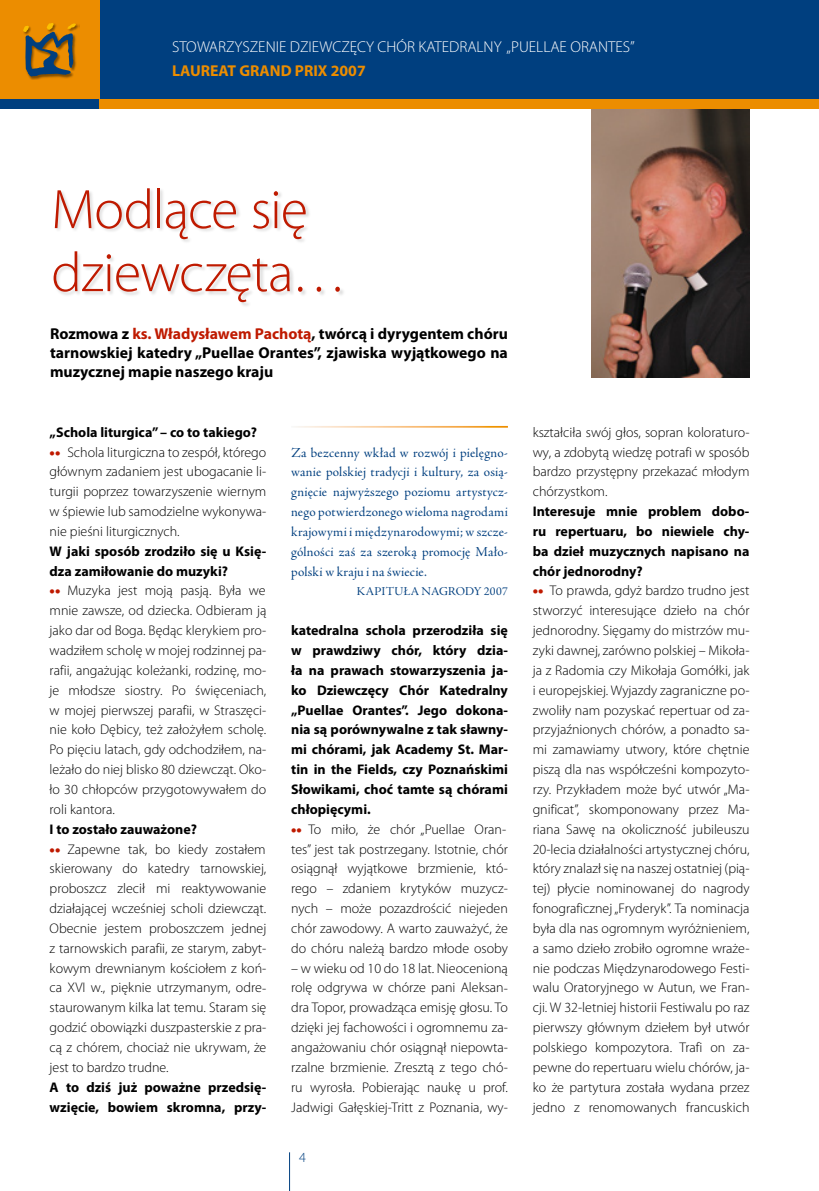
<style>
.page{position:relative;width:819px;height:1191px;background:#fff}
.page>*{position:absolute;margin:0;border:0;box-sizing:border-box;transform-origin:0 0}
.t1{font:300 56px/63px "Myriad Pro";letter-spacing:-.02em;color:#bf1a00}
.t2{font:700 15.75px/18.9px "Myriad Pro";color:#000;text-align:justify}
.t3{font:300 15.75px "Myriad Pro";color:#fff}
.t4{font:700 15.75px "Myriad Pro";color:#ec8d00}
.t5{font:300 14px/19.8px "Myriad Pro";color:#000;text-align:justify}
.t6{font:700 14px/19.8px "Myriad Pro";color:#000}
.t7{font:14px/19.8px "Adobe Jenson Pro Subh";letter-spacing:.015em;color:#003f7f;text-align:justify}
.t8{font:300 14px "Myriad Pro";color:#003f7f}
.t9{font:12.25px "Adobe Jenson Pro Subh";letter-spacing:.02em;color:#003f7f}
.s1{color:#bf1a00}
.s2{font-weight:900;font-stretch:semi-expanded;color:#bf1a00}
</style>
<div class="page">
<div style="left:99px;top:0;width:720px;height:99px;background:#003f7f"></div>
<img style="left:591px;top:109px;width:158px;height:268px">
<div style="left:0;top:0;width:99px;height:99px;background:#ec8d00"></div>
<div style="left:0;top:99px;width:99px;height:10px;background:#003f7f"></div>
<div style="left:99px;top:99px;width:720px;height:10px;background:#ec8d00"></div>
<div style="left:22px;top:22px;width:58px;height:58px;background:#000;opacity:.45"></div>
<svg style="left:23px;top:23px;width:53px;height:53px"></svg>
<hr style="left:289px;top:1152px;width:1px;height:39px;background:#003f7f">
<div style="left:52px;top:187px;width:294px;height:121px;background:#000;opacity:.15"></div>
<p class="t3" style="left:172px;top:38px;width:464px">STOWARZYSZENIE DZIEWCZĘCY CHÓR KATEDRALNY „PUELLAE ORANTES”</p>
<p class="t4" style="left:172px;top:62px;width:195px">LAUREAT GRAND PRIX 2007</p>
<h1 class="t1" style="left:51px;top:179px;width:297px">Modlące się dziewczęta…</h1>
<p class="t2" style="left:50px;top:325px;width:459px">Rozmowa z <span class="s1">ks. Władysławem Pachotą</span>, twórcą i dyrygentem chóru tarnowskiej katedry „Puellae Orantes”, zjawiska wyjątkowego na muzycznej mapie naszego kraju</p>
<p class="t6" style="left:50px;top:422px;width:209px">„Schola liturgica” – co to takiego?</p>
<p class="t5" style="left:50px;top:442px;width:218px"><span class="s2">••</span> Schola liturgiczna to zespół, którego głównym zadaniem jest ubogacanie li&shy;turgii poprzez towarzyszenie wiernym w śpiewie lub samodzielne wykonywa&shy;nie pieśni liturgicznych.</p>
<p class="t6" style="left:50px;top:541px;width:218px">W jaki sposób zrodziło się u Księ&shy;dza zamiłowanie do muzyki?</p>
<p class="t5" style="left:50px;top:581px;width:218px"><span class="s2">••</span> Muzyka jest moją pasją. Była we mnie zawsze, od dziecka. Odbieram ją jako dar od Boga. Będąc klerykiem pro&shy;wadziłem scholę w mojej rodzinnej pa&shy;rafii, angażując koleżanki, rodzinę, mo&shy;je młodsze siostry. Po święceniach, w mojej pierwszej parafii, w Straszęci&shy;nie koło Dębicy, też założyłem scholę.<br>Po pięciu latach, gdy odchodziłem, na&shy;leżało do niej blisko 80 dziewcząt. Oko&shy;ło 30 chłopców przygotowywałem do roli kantora.</p>
<p class="t6" style="left:50px;top:819px;width:149px">I to zostało zauważone?</p>
<p class="t5" style="left:50px;top:839px;width:218px"><span class="s2">••</span> Zapewne tak, bo kiedy zostałem skierowany do katedry tarnowskiej, proboszcz zlecił mi reaktywowanie działającej wcześniej scholi dziewcząt.<br>Obecnie jestem proboszczem jednej z tarnowskich parafii, ze starym, zabyt&shy;kowym drewnianym kościołem z koń&shy;ca XVI w., pięknie utrzymanym, odre&shy;staurowanym kilka lat temu. Staram się godzić obowiązki duszpasterskie z pra&shy;cą z chórem, chociaż nie ukrywam, że jest to bardzo trudne.</p>
<p class="t6" style="left:50px;top:1077px;width:218px">A to dziś już poważne przedsię&shy;wzięcie, bowiem skromna, przy-</p>
<p class="t7" style="left:291px;top:442px;width:218px">Za bezcenny wkład w rozwój i pielęgno&shy;wanie polskiej tradycji i kultury, za osią&shy;gnięcie najwyższego poziomu artystycz&shy;nego potwierdzonego wieloma nagrodami krajowymi i międzynarodowymi; w szcze&shy;gólności zaś za szeroką promocję Mało&shy;polski w kraju i na świecie.</p>
<p class="t9" style="left:357px;top:585px;width:153px">KAPITUŁA NAGRODY 2007</p>
<p class="t6" style="left:291px;top:621px;width:218px;text-align:justify">katedralna schola przerodziła się w prawdziwy chór, który dzia&shy;ła na prawach stowarzyszenia ja&shy;ko Dziewczęcy Chór Katedralny „Puellae Orantes”. Jego dokona&shy;nia są porównywalne z tak sławny&shy;mi chórami, jak Academy St. Mar&shy;tin in the Fields, czy Poznańskimi Słowikami, choć tamte są chórami chłopięcymi.</p>
<p class="t5" style="left:291px;top:819px;width:218px;text-align:left"><span class="s2">••</span> To miło, że chór „Puellae Oran&shy;tes” jest tak postrzegany. Istotnie, chór osiągnął wyjątkowe brzmienie, któ&shy;rego – zdaniem krytyków muzycz&shy;nych – może pozazdrościć niejeden chór zawodowy. A warto zauważyć, że do chóru należą bardzo młode osoby</p>
<p class="t5" style="left:291px;top:958px;width:218px">– w wieku od 10 do 18 lat. Nieocenioną rolę odgrywa w chórze pani Aleksan&shy;dra Topor, prowadząca emisję głosu. To dzięki jej fachowości i ogromnemu za&shy;angażowaniu chór osiągnął niepowta&shy;rzalne brzmienie. Zresztą z tego chó&shy;ru wyrosła. Pobierając naukę u prof.<br>Jadwigi Gałęskiej-Tritt z Poznania, wy-</p>
<p class="t8" style="left:299px;top:1149px;width:8px">4</p>
<p class="t5" style="left:532px;top:422px;width:218px">kształciła swój głos, sopran koloraturo&shy;wy, a zdobytą wiedzę potrafi w sposób bardzo przystępny przekazać młodym chórzystkom.</p>
<p class="t6" style="left:532px;top:501px;width:218px;text-align:justify">Interesuje mnie problem dobo&shy;ru repertuaru, bo niewiele chy&shy;ba dzieł muzycznych napisano na chór jednorodny?</p>
<p class="t5" style="left:532px;top:581px;width:218px"><span class="s2">••</span> To prawda, gdyż bardzo trudno jest stworzyć interesujące dzieło na chór jednorodny. Sięgamy do mistrzów mu&shy;zyki dawnej, zarówno polskiej – Mikoła&shy;ja z Radomia czy Mikołaja Gomółki, jak i europejskiej. Wyjazdy zagraniczne po&shy;zwoliły nam pozyskać repertuar od za&shy;przyjaźnionych chórów, a ponadto sa&shy;mi zamawiamy utwory, które chętnie piszą dla nas współcześni kompozyto&shy;rzy. Przykładem może być utwór „Ma&shy;gnificat”, skomponowany przez Ma&shy;riana Sawę na okoliczność jubileuszu 20-lecia działalności artystycznej chóru, który znalazł się na naszej ostatniej (pią&shy;tej) płycie nominowanej do nagrody fonograficznej „Fryderyk”. Ta nominacja była dla nas ogromnym wyróżnieniem, a samo dzieło zrobiło ogromne wraże&shy;nie podczas Międzynarodowego Festi&shy;walu Oratoryjnego w Autun, we Fran&shy;cji. W 32-letniej historii Festiwalu po raz pierwszy głównym dziełem był utwór polskiego kompozytora. Trafi on za&shy;pewne do repertuaru wielu chórów, ja&shy;ko że partytura została wydana przez jedno z renomowanych francuskich</p>
</div>
